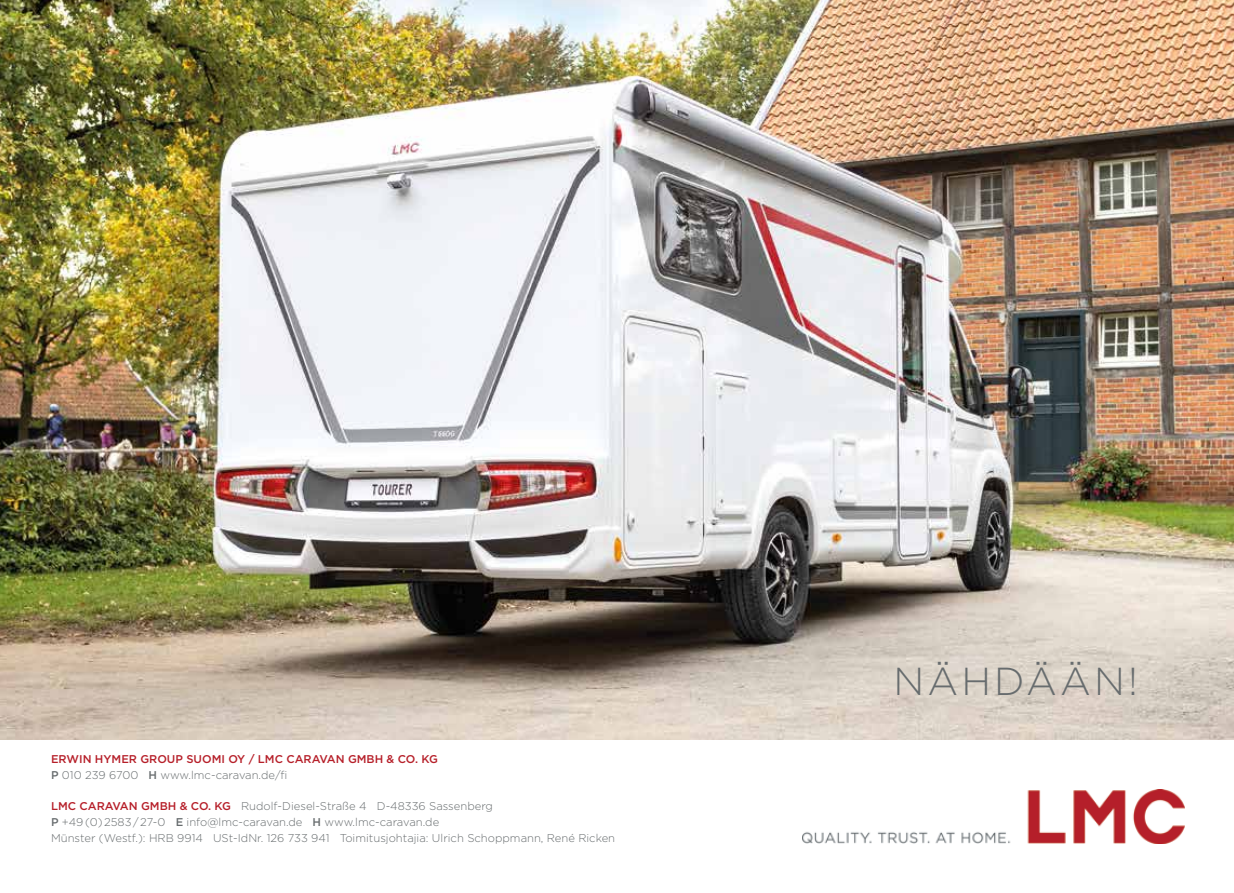
<style>
.page{position:relative;width:1234px;height:893px;background:#fff}
.page>*{position:absolute;margin:0;border:0;box-sizing:border-box;transform-origin:0 0}
.t1{font:300 39px "Gotham";letter-spacing:.08em;color:#676c6e}
.t2{font:300 11.25px/15.8px "Gotham";color:#676c6e}
.t3{font:500 11.25px/15.8px "Gotham";color:#b61f29}
.s1{color:#676c6e}
.s2{font-weight:300;color:#676c6e}
.s3{font-weight:500;color:#b61f29}
.s4{font-weight:500}
</style>
<div class="page">
<img style="left:0;top:0;width:1233px;height:740px">
<img style="left:802px;top:790px;width:381px;height:53px">
<p class="t3" style="left:51px;top:751px;width:388px">ERWIN HYMER GROUP SUOMI OY / LMC CARAVAN GMBH &amp; CO. KG<br><span class="s1">P</span> <span class="s2">010 239 6700</span> <span class="s1">H</span> <span class="s2">www.lmc-caravan.de/fi</span></p>
<p class="t2" style="left:51px;top:798px;width:565px"><span class="s3">LMC CARAVAN GMBH &amp; CO. KG</span> Rudolf-Diesel-Straße 4 D-48336 Sassenberg<br><span class="s4">P</span> +49 (0) 2583 / 27-0 <span class="s4">E</span> info@lmc-caravan.de <span class="s4">H</span> www.lmc-caravan.de<br>Münster (Westf.): HRB 9914 USt-IdNr. 126 733 941 Toimitusjohtajia: Ulrich Schoppmann, René Ricken</p>
<h1 class="t1" style="left:893px;top:656px;width:246px">NÄHDÄÄN!</h1>
</div>
